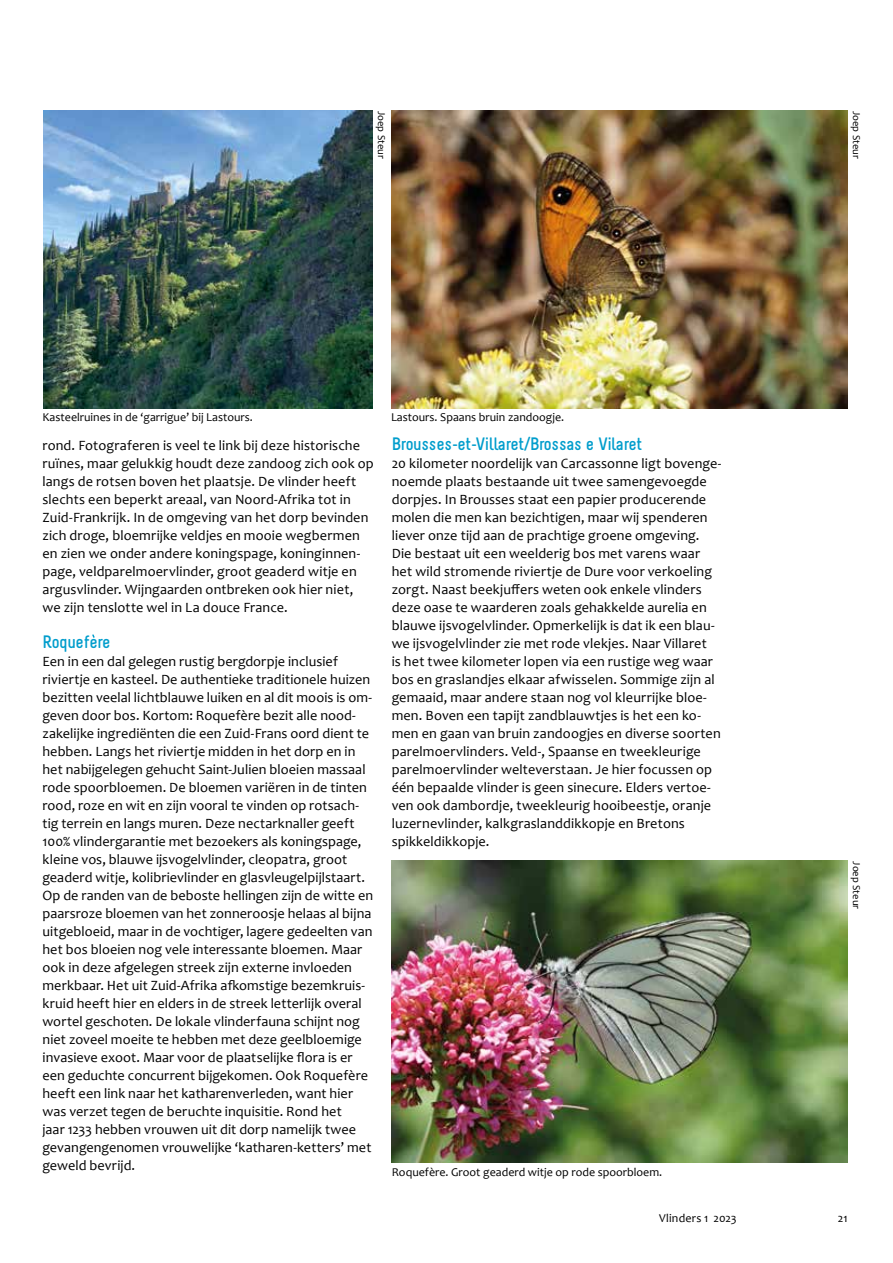
<style>
.page{position:relative;width:893px;height:1263px;background:#fff}
.page>*{position:absolute;margin:0;border:0;box-sizing:border-box;transform-origin:0 0}
.t1{font:700 18px "Melbourne";color:#009dcc}
.t2{font:14.25px/18px "Candara";letter-spacing:.005em;color:#000}
.t3{font:12px "Candara";color:#000}
.t4{font:10.5px "Candara";color:#000}
</style>
<div class="page">
<img style="left:43px;top:111px;width:330px;height:297px">
<img style="left:392px;top:861px;width:455px;height:302px">
<img style="left:392px;top:111px;width:455px;height:297px">
<p class="t4" style="left:388px;top:111px;width:49px;rotate:90deg">Joep Steur</p>
<p class="t4" style="left:863px;top:111px;width:49px;rotate:90deg">Joep Steur</p>
<p class="t3" style="left:43px;top:410px;width:212px">Kasteelruines in de ‘garrigue’ bij Lastours.</p>
<p class="t3" style="left:391px;top:410px;width:175px">Lastours. Spaans bruin zandoogje.</p>
<p class="t2" style="left:43px;top:436px;width:333px">rond. Fotograferen is veel te link bij deze historische ruïnes, maar gelukkig houdt deze zandoog zich ook op langs de rotsen boven het plaatsje. De vlinder heeft slechts een beperkt areaal, van Noord-Afrika tot in Zuid-Frankrijk. In de omgeving van het dorp bevinden zich droge, bloemrijke veldjes en mooie wegbermen en zien we onder andere koningspage, koninginnen&shy;page, veldparelmoervlinder, groot geaderd witje en argusvlinder. Wijngaarden ontbreken ook hier niet, we zijn tenslotte wel in La douce France.</p>
<p class="t1" style="left:43px;top:632px;width:69px">Roquefere</p>
<p class="t2" style="left:43px;top:652px;width:332px">Een in een dal gelegen rustig bergdorpje inclusief riviertje en kasteel. De authentieke traditionele huizen bezitten veelal lichtblauwe luiken en al dit moois is om&shy;geven door bos. Kortom: Roquefère bezit alle nood&shy;zakelijke ingrediënten die een Zuid-Frans oord dient te hebben. Langs het riviertje midden in het dorp en in het nabijgelegen gehucht Saint-Julien bloeien massaal rode spoorbloemen. De bloemen variëren in de tinten rood, roze en wit en zijn vooral te vinden op rotsach&shy;tig terrein en langs muren. Deze nectarknaller geeft 100% vlindergarantie met bezoekers als koningspage, kleine vos, blauwe ijsvogelvlinder, cleopatra, groot geaderd witje, kolibrievlinder en glasvleugelpijlstaart.<br>Op de randen van de beboste hellingen zijn de witte en paarsroze bloemen van het zonneroosje helaas al bijna uitgebloeid, maar in de vochtiger, lagere gedeelten van het bos bloeien nog vele interessante bloemen. Maar ook in deze afgelegen streek zijn externe invloeden merkbaar. Het uit Zuid-Afrika afkomstige bezemkruis&shy;kruid heeft hier en elders in de streek letterlijk overal wortel geschoten. De lokale vlinderfauna schijnt nog niet zoveel moeite te hebben met deze geelbloemige invasieve exoot. Maar voor de plaatselijke flora is er een geduchte concurrent bijgekomen. Ook Roquefère heeft een link naar het katharenverleden, want hier was verzet tegen de beruchte inquisitie. Rond het<br>jaar 1233 hebben vrouwen uit dit dorp namelijk twee gevangengenomen vrouwelijke ‘katharen-ketters’ met geweld bevrijd.</p>
<p class="t1" style="left:392px;top:434px;width:252px">Brousses-et-Villaret/Brossas e Vilaret</p>
<p class="t2" style="left:392px;top:454px;width:331px">20 kilometer noordelijk van Carcassonne ligt bovenge&shy;noemde plaats bestaande uit twee samengevoegde dorpjes. In Brousses staat een papier producerende molen die men kan bezichtigen, maar wij spenderen liever onze tijd aan de prachtige groene omgeving.<br>Die bestaat uit een weelderig bos met varens waar het wild stromende riviertje de Dure voor verkoeling zorgt. Naast beekjuffers weten ook enkele vlinders deze oase te waarderen zoals gehakkelde aurelia en blauwe ijsvogelvlinder. Opmerkelijk is dat ik een blau&shy;we ijsvogelvlinder zie met rode vlekjes. Naar Villaret<br>is het twee kilometer lopen via een rustige weg waar bos en graslandjes elkaar afwisselen. Sommige zijn al gemaaid, maar andere staan nog vol kleurrijke bloe&shy;men. Boven een tapijt zandblauwtjes is het een ko&shy;men en gaan van bruin zandoogjes en diverse soorten parelmoervlinders. Veld-, Spaanse en tweekleurige parelmoervlinder welteverstaan. Je hier focussen op één bepaalde vlinder is geen sinecure. Elders vertoe&shy;ven ook dambordje, tweekleurig hooibeestje, oranje luzernevlinder, kalkgraslanddikkopje en Bretons spikkeldikkopje.</p>
<p class="t3" style="left:392px;top:1164px;width:272px">Roquefère. Groot geaderd witje op rode spoorbloem.</p>
<p class="t4" style="left:863px;top:861px;width:49px;rotate:90deg">Joep Steur</p>
<p class="t3" style="left:659px;top:1211px;width:79px">Vlinders 1 2023</p>
<p class="t3" style="left:838px;top:1211px;width:11px">21</p>
</div>
